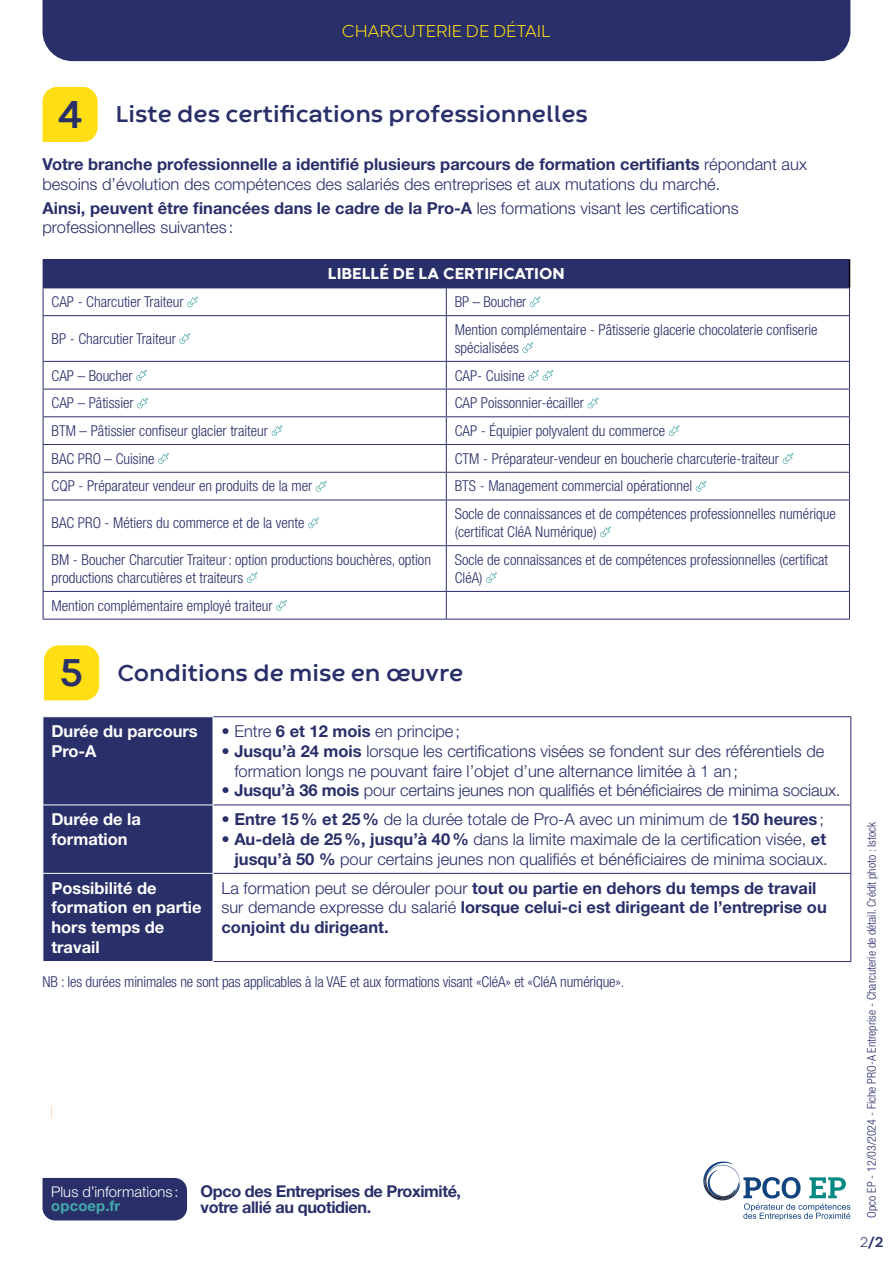
<style>
.page{position:relative;width:893px;height:1263px;background:#fff}
.page>*{position:absolute;margin:0;border:0;box-sizing:border-box;transform-origin:0 0}
.t1{font:700 24px "Codec Warm";color:#292f69}
.t2{font:300 18px "Codec Warm";color:#ffde14}
.t3{font:300 16.5px/19.8px "Helvetica Neue LT Std";color:#292f69}
.t4{font:700 16.5px/19.8px "Helvetica Neue LT Std";color:#292f69}
.t5{font:700 16.5px/19.8px "Helvetica Neue LT Std";color:#fff}
.t6{font:800 16.5px "Codec Warm";color:#fff}
.t7{font:700 16.2px/16.2px "Helvetica Neue LT Std";letter-spacing:-.025em;color:#292f69}
.t8{font:300 condensed 15px/18px "Helvetica Neue LT Std";color:#292f69}
.t9{font:700 15px "Codec Warm";color:#292f69}
.t10{font:300 14.85px "Helvetica Neue LT Std";letter-spacing:.005em;color:#fff}
.t11{font:700 14.85px "Helvetica Neue LT Std";letter-spacing:.015em;color:#43abac}
.t12{font:300 condensed 12px "Helvetica Neue LT Std";color:#292f69}
.s1{font-size:40.5px}
.s2{font-weight:700}
.s3{font-weight:300}
</style>
<div class="page">
<svg style="left:703px;top:1161px;width:147px;height:59px"></svg>
<div style="left:43px;top:1178px;width:144px;height:42px;background:#292f69"></div>
<div style="left:43px;top:0;width:807px;height:61px;background:#292f69"></div>
<div style="left:43px;top:87px;width:55px;height:55px;background:#ffde14"></div>
<div style="left:43px;top:260px;width:806px;height:28px;background:#292f69"></div>
<svg style="left:44px;top:289px;width:805px;height:330px"></svg>
<svg style="left:446px;top:289px;width:1px;height:26px"></svg>
<svg style="left:849px;top:260px;width:1px;height:55px"></svg>
<hr style="left:43px;top:315px;width:403px;height:1px;background:#292f69">
<hr style="left:43px;top:316px;width:1px;height:45px;background:#292f69">
<hr style="left:446px;top:315px;width:404px;height:1px;background:#292f69">
<hr style="left:446px;top:316px;width:1px;height:45px;background:#292f69">
<hr style="left:849px;top:316px;width:1px;height:45px;background:#292f69">
<hr style="left:43px;top:361px;width:403px;height:1px;background:#292f69">
<hr style="left:446px;top:361px;width:404px;height:1px;background:#292f69">
<hr style="left:43px;top:389px;width:403px;height:1px;background:#292f69">
<hr style="left:446px;top:389px;width:404px;height:1px;background:#292f69">
<hr style="left:43px;top:416px;width:403px;height:1px;background:#292f69">
<hr style="left:446px;top:416px;width:404px;height:1px;background:#292f69">
<hr style="left:43px;top:444px;width:403px;height:1px;background:#292f69">
<hr style="left:446px;top:444px;width:404px;height:1px;background:#292f69">
<hr style="left:43px;top:472px;width:403px;height:1px;background:#292f69">
<svg style="left:43px;top:362px;width:1px;height:138px"></svg>
<hr style="left:446px;top:472px;width:404px;height:1px;background:#292f69">
<svg style="left:446px;top:362px;width:1px;height:138px"></svg>
<svg style="left:849px;top:362px;width:1px;height:138px"></svg>
<hr style="left:43px;top:500px;width:403px;height:1px;background:#292f69">
<hr style="left:43px;top:500px;width:1px;height:45px;background:#292f69">
<hr style="left:446px;top:500px;width:404px;height:1px;background:#292f69">
<hr style="left:446px;top:500px;width:1px;height:45px;background:#292f69">
<hr style="left:849px;top:500px;width:1px;height:45px;background:#292f69">
<hr style="left:43px;top:545px;width:403px;height:1px;background:#292f69">
<hr style="left:43px;top:546px;width:1px;height:45px;background:#292f69">
<hr style="left:446px;top:545px;width:404px;height:1px;background:#292f69">
<hr style="left:446px;top:546px;width:1px;height:45px;background:#292f69">
<hr style="left:849px;top:546px;width:1px;height:45px;background:#292f69">
<hr style="left:43px;top:591px;width:403px;height:1px;background:#292f69">
<svg style="left:43px;top:592px;width:1px;height:27px"></svg>
<hr style="left:446px;top:591px;width:404px;height:1px;background:#292f69">
<svg style="left:446px;top:592px;width:1px;height:27px"></svg>
<svg style="left:849px;top:592px;width:1px;height:27px"></svg>
<hr style="left:43px;top:619px;width:403px;height:1px;background:#292f69">
<hr style="left:446px;top:619px;width:404px;height:1px;background:#292f69">
<hr style="left:43px;top:259px;width:403px;height:1px;background:#292f69">
<svg style="left:43px;top:289px;width:1px;height:26px"></svg>
<hr style="left:446px;top:259px;width:404px;height:1px;background:#292f69">
<hr style="left:43px;top:288px;width:403px;height:1px;background:#292f69">
<hr style="left:446px;top:288px;width:404px;height:1px;background:#292f69">
<svg style="left:187px;top:296px;width:11px;height:11px"></svg>
<svg style="left:530px;top:296px;width:10px;height:11px"></svg>
<svg style="left:180px;top:333px;width:10px;height:11px"></svg>
<svg style="left:522px;top:342px;width:11px;height:11px"></svg>
<svg style="left:136px;top:370px;width:11px;height:11px"></svg>
<svg style="left:528px;top:370px;width:25px;height:11px"></svg>
<svg style="left:137px;top:398px;width:11px;height:10px"></svg>
<svg style="left:588px;top:398px;width:10px;height:10px"></svg>
<svg style="left:272px;top:425px;width:10px;height:11px"></svg>
<svg style="left:669px;top:425px;width:10px;height:11px"></svg>
<svg style="left:158px;top:453px;width:11px;height:11px"></svg>
<svg style="left:783px;top:453px;width:10px;height:11px"></svg>
<svg style="left:316px;top:481px;width:10px;height:10px"></svg>
<svg style="left:696px;top:481px;width:10px;height:10px"></svg>
<svg style="left:308px;top:518px;width:11px;height:10px"></svg>
<svg style="left:600px;top:527px;width:11px;height:10px"></svg>
<svg style="left:247px;top:572px;width:10px;height:11px"></svg>
<svg style="left:486px;top:572px;width:11px;height:11px"></svg>
<svg style="left:276px;top:600px;width:11px;height:11px"></svg>
<div style="left:44px;top:645px;width:55px;height:55px;background:#ffde14"></div>
<div style="left:44px;top:717px;width:169px;height:244px;background:#292f69"></div>
<hr style="left:213px;top:716px;width:638px;height:1px;background:#292f69">
<hr style="left:850px;top:717px;width:1px;height:87px;background:#292f69">
<hr style="left:213px;top:804px;width:638px;height:1px;background:#292f69">
<hr style="left:850px;top:805px;width:1px;height:68px;background:#292f69">
<hr style="left:213px;top:873px;width:638px;height:1px;background:#292f69">
<hr style="left:850px;top:874px;width:1px;height:87px;background:#292f69">
<hr style="left:213px;top:961px;width:638px;height:1px;background:#292f69">
<hr style="left:43px;top:804px;width:170px;height:1px;background:#fff">
<hr style="left:43px;top:873px;width:170px;height:1px;background:#fff">
<p class="t2" style="left:342px;top:20px;width:210px">CHARCUTERIE DE DÉTAIL</p>
<h1 class="t1" style="left:57px;top:100px;width:532px"><span class="s1">4</span> Liste des certifications professionnelles</h1>
<p class="t3" style="left:43px;top:154px;width:766px"><span class="s2">Votre branche professionnelle a identifié plusieurs parcours de formation certifiants</span> répondant aux besoins d’évolution des compétences des salariés des entreprises et aux mutations du marché.</p>
<p class="t3" style="left:43px;top:197px;width:698px"><span class="s2">Ainsi, peuvent être financées dans le cadre de la Pro-A</span> les formations visant les certifications professionnelles suivantes :</p>
<p class="t6" style="left:328px;top:263px;width:238px">LIBELLÉ DE LA CERTIFICATION</p>
<p class="t8" style="left:52px;top:293px;width:134px">CAP - Charcutier Traiteur</p>
<p class="t8" style="left:455px;top:293px;width:73px">BP – Boucher</p>
<p class="t8" style="left:52px;top:329px;width:126px">BP - Charcutier Traiteur</p>
<p class="t8" style="left:455px;top:320px;width:364px">Mention complémentaire - Pâtisserie glacerie chocolaterie confiserie spécialisées</p>
<p class="t8" style="left:52px;top:366px;width:83px">CAP – Boucher</p>
<p class="t8" style="left:455px;top:366px;width:71px">CAP- Cuisine</p>
<p class="t8" style="left:52px;top:394px;width:84px">CAP – Pâtissier</p>
<p class="t8" style="left:455px;top:394px;width:131px">CAP Poissonnier-écailler</p>
<p class="t8" style="left:52px;top:422px;width:218px">BTM – Pâtissier confiseur glacier traiteur</p>
<p class="t8" style="left:455px;top:422px;width:212px">CAP - Équipier polyvalent du commerce</p>
<p class="t8" style="left:52px;top:449px;width:104px">BAC PRO – Cuisine</p>
<p class="t8" style="left:455px;top:449px;width:326px">CTM - Préparateur-vendeur en boucherie charcuterie-traiteur</p>
<p class="t8" style="left:52px;top:477px;width:262px">CQP - Préparateur vendeur en produits de la mer</p>
<p class="t8" style="left:455px;top:477px;width:239px">BTS - Management commercial opérationnel</p>
<p class="t8" style="left:52px;top:514px;width:254px">BAC PRO - Métiers du commerce et de la vente</p>
<p class="t8" style="left:455px;top:505px;width:383px">Socle de connaissances et de compétences professionnelles numérique (certificat CléA Numérique)</p>
<p class="t8" style="left:52px;top:550px;width:381px">BM - Boucher Charcutier Traiteur: option productions bouchères, option productions charcutières et traiteurs</p>
<p class="t8" style="left:455px;top:550px;width:375px">Socle de connaissances et de compétences professionnelles (certificat<br>CléA)</p>
<p class="t8" style="left:52px;top:596px;width:223px">Mention complémentaire employé traiteur</p>
<h1 class="t1" style="left:60px;top:658px;width:405px"><span class="s1">5</span> Conditions de mise en œuvre</h1>
<p class="t5" style="left:51px;top:721px;width:148px">Durée du parcours<br>Pro-A</p>
<p class="t3" style="left:221px;top:721px;width:240px">• Entre <span class="s2">6 et 12 mois</span> en principe;</p>
<p class="t3" style="left:234px;top:741px;width:592px;text-indent:-13px">• <span class="s2">Jusqu’à 24 mois</span> lorsque les certifications visées se fondent sur des référentiels de formation longs ne pouvant faire l’objet d’une alternance limitée à 1 an;</p>
<p class="t3" style="left:221px;top:780px;width:620px">• <span class="s2">Jusqu’à 36 mois</span> pour certains jeunes non qualifiés et bénéficiaires de minima sociaux.</p>
<p class="t5" style="left:51px;top:809px;width:91px">Durée de la formation</p>
<p class="t3" style="left:221px;top:809px;width:604px">• <span class="s2">Entre 15% et 25%</span> de la durée totale de Pro-A avec un minimum de <span class="s2">150 heures</span>;</p>
<p class="t3" style="left:221px;top:829px;width:608px;text-align:right">• <span class="s2">Au-delà de 25%, jusqu’à 40%</span> dans la limite maximale de la certification visée, <span class="s2">et jusqu’à 50 %</span> pour certains jeunes non qualifiés et bénéficiaires de minima sociaux.</p>
<p class="t5" style="left:51px;top:877px;width:152px">Possibilité de formation en partie hors temps de travail</p>
<p class="t4" style="left:221px;top:877px;width:607px"><span class="s3">La formation peut se dérouler pour</span> tout ou partie en dehors du temps de travail <span class="s3">sur demande expresse du salarié</span> lorsque celui-ci est dirigeant de l’entreprise ou conjoint du dirigeant.</p>
<p class="t8" style="left:43px;top:972px;width:583px">NB : les durées minimales ne sont pas applicables à la VAE et aux formations visant «CléA» et «CléA numérique».</p>
<p class="t10" style="left:51px;top:1182px;width:129px">Plus d’informations :</p>
<p class="t11" style="left:51px;top:1197px;width:71px">opcoep.fr</p>
<p class="t7" style="left:201px;top:1182px;width:262px">Opco des Entreprises de Proximité, votre allié au quotidien.</p>
<p class="t12" style="left:865px;top:1217px;width:397px;rotate:-90deg">Opco EP - 12/03/2024 - Fiche PRO-A Entreprise - Charcuterie de détail. Crédit photo : Istock</p>
<p class="t9" style="left:860px;top:1232px;width:25px"><span class="s3">2</span>/2</p>
</div>
